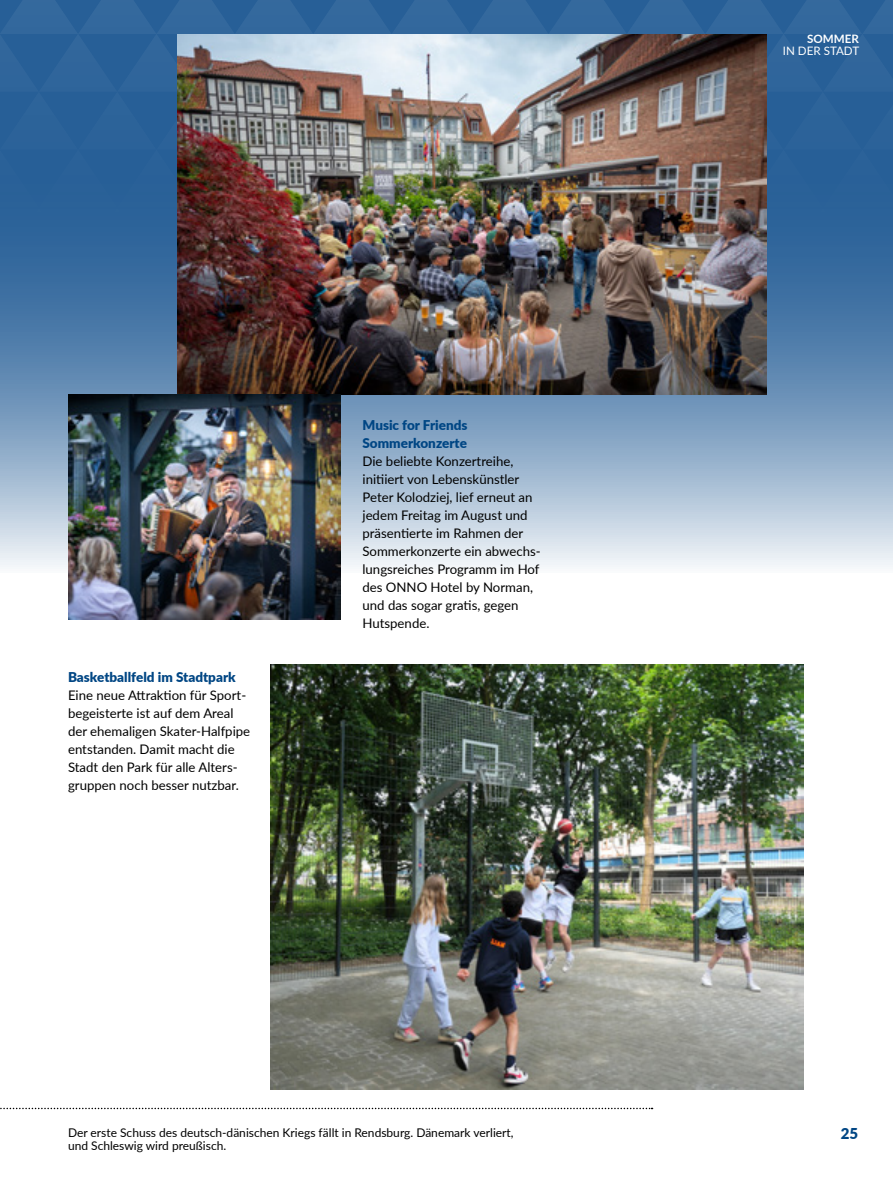
<style>
.page{position:relative;width:893px;height:1191px;background:#fff}
.page>*{position:absolute;margin:0;border:0;box-sizing:border-box;transform-origin:0 0}
.t1{font:900 15px "Lato";color:#004684}
.t2{font:900 13.5px/18px "Lato";color:#004684}
.t3{font:13.2px/18px "Lato";color:#000}
.t4{font:12px/13.5px "Lato";color:#000}
.t5{font:11.7px "Lato";color:#fff}
.t6{font:700 11.7px "Lato";color:#fff}
</style>
<div class="page">
<svg style="left:0;top:1107px;width:653px;height:2px"></svg>
<svg style="left:0;top:439px;width:893px;height:134px;background:#bccdde"></svg>
<svg style="left:0;top:0;width:893px;height:439px;background:#4071a2"></svg>
<img style="left:178px;top:34px;width:588px;height:360px">
<img style="left:68px;top:394px;width:272px;height:225px">
<img style="left:270px;top:664px;width:534px;height:425px">
<p class="t2" style="left:68px;top:667px;width:169px">Basketballfeld im Stadtpark</p>
<p class="t3" style="left:68px;top:686px;width:184px">Eine neue Attraktion für Sport&shy;begeisterte ist auf dem Areal der ehemaligen Skater-Halfpipe entstanden. Damit macht die<br>Stadt den Park für alle Alters&shy;gruppen noch besser nutzbar.</p>
<p class="t2" style="left:362px;top:415px;width:107px">Music for Friends<br>Sommerkonzerte</p>
<p class="t3" style="left:362px;top:452px;width:180px">Die beliebte Konzertreihe, initiiert von Lebenskünstler<br>Peter Kolodziej, lief erneut an jedem Freitag im August und präsentierte im Rahmen der<br>Sommerkonzerte ein abwechs&shy;lungsreiches Programm im Hof des ONNO Hotel by Norman, und das sogar gratis, gegen<br>Hutspende.</p>
<p class="t4" style="left:68px;top:1125px;width:447px">Der erste Schuss des deutsch-dänischen Kriegs fällt in Rendsburg. Dänemark verliert, und Schleswig wird preußisch.</p>
<p class="t6" style="left:807px;top:31px;width:53px">SOMMER</p>
<p class="t5" style="left:783px;top:42px;width:78px">IN DER STADT</p>
<p class="t1" style="left:841px;top:1122px;width:19px">25</p>
</div>
